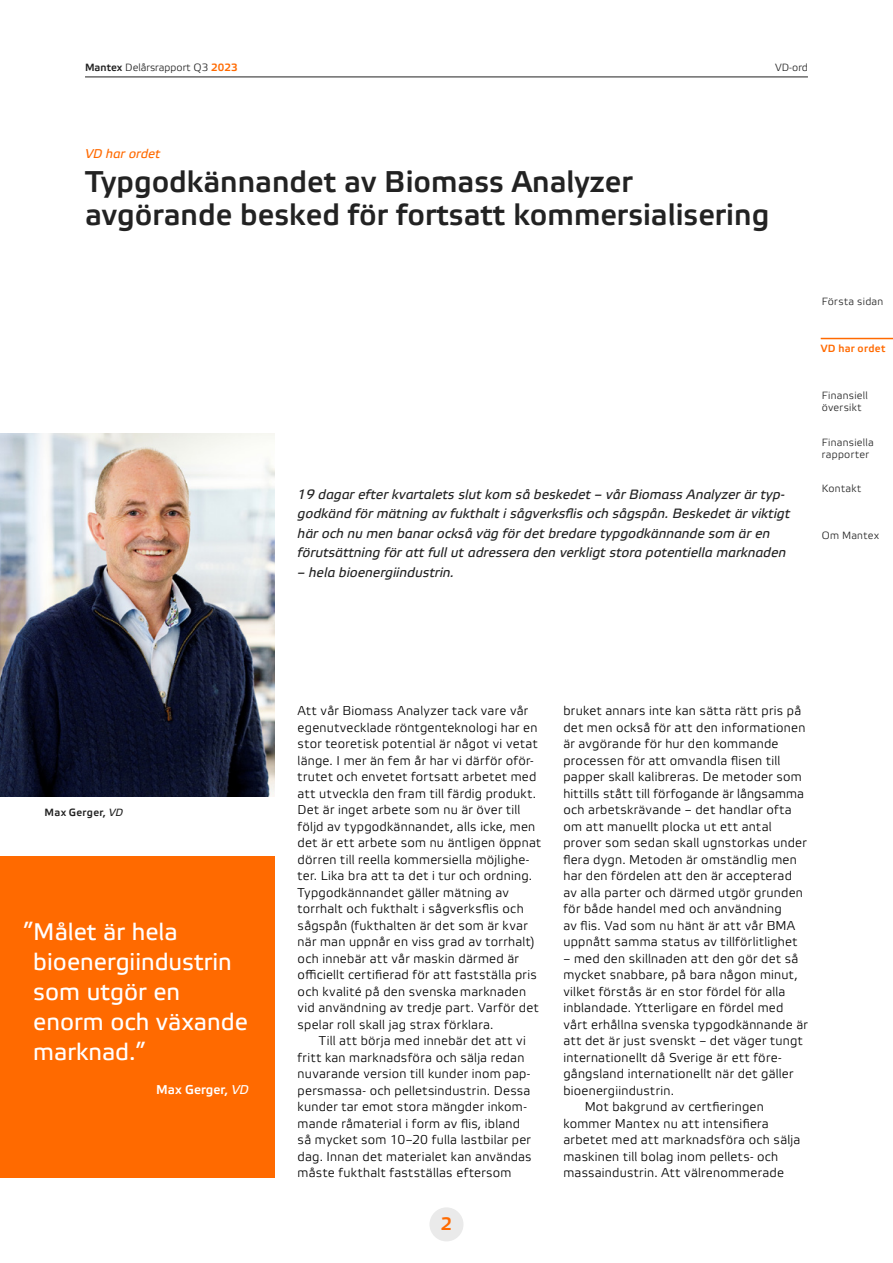
<style>
.page{position:relative;width:893px;height:1263px;background:#fff}
.page>*{position:absolute;margin:0;border:0;box-sizing:border-box;transform-origin:0 0}
.Rubrik{font:30px "Etelka Medium Pro";color:#222}
.t1{font:24px/30px "Etelka Text Pro";color:#fff}
.t2{font:18px "Etelka Medium Pro";color:#ff6a00}
.Ingress_grå{font:italic 13.5px/19.5px "Etelka Text Pro";color:#222}
.Inbröd{font:12.75px/16.5px "Etelka Light Pro";letter-spacing:.02em;color:#000}
.Bröd{font:12.75px/16.5px "Etelka Light Pro";letter-spacing:.02em;color:#000}
.Mellanrubrik_1{font:12.75px "Etelka Medium Pro";color:#fff}
.Mellanrubrik_2{font:italic 12.75px "Etelka Text Pro";color:#ff6a00}
.Sida_klick_light{font:10.5px/12px "Etelka Light Pro";letter-spacing:.025em;color:#222}
.Sida_klick_light-2{font:10.5px "Etelka Light Pro";color:#222}
.Tabell_fet_vänster{font:10.5px "Etelka Medium Pro";letter-spacing:.025em;color:#222}
.Sida_klick_orange{font:10.5px "Etelka Medium Pro";letter-spacing:.025em;color:#ff6a00}
.s1{font-family:"Etelka Medium Pro"}
.s2{font-family:"Etelka Medium Pro";color:#ff6a00}
.s3{font-family:"Etelka Text Pro";font-style:italic}
</style>
<div class="page">
<hr style="left:85px;top:77px;width:723px;height:1px;background:#222">
<div style="left:429px;top:1207px;width:34px;height:34px;background:#eaeaea;border-radius:50%"></div>
<hr style="left:821px;top:338px;width:72px;height:1px;background:#ff6a00">
<img style="left:0;top:434px;width:275px;height:363px">
<div style="left:0;top:856px;width:275px;height:322px;background:#ff6a00"></div>
<p class="Sida_klick_light-2" style="left:85px;top:62px;width:154px"><span class="s1">Mantex</span> Delårsrapport Q3 <span class="s2">2023</span></p>
<p class="Sida_klick_light" style="left:775px;top:62px;width:34px">VD-ord</p>
<p class="Mellanrubrik_2" style="left:85px;top:147px;width:77px">VD har ordet</p>
<p class="Rubrik" style="left:85px;top:166px;width:549px">Typgodkännandet av Biomass Analyzer</p>
<p class="Rubrik" style="left:85px;top:199px;width:686px">avgörande besked för fortsatt kommersialisering</p>
<p class="Ingress_grå" style="left:298px;top:485px;width:494px">19 dagar efter kvartalets slut kom så beskedet – vår Biomass Analyzer är typ&shy;godkänd för mätning av fukthalt i sågverksflis och sågspån. Beskedet är viktigt här och nu men banar också väg för det bredare typgodkännande som är en förutsättning för att full ut adressera den verkligt stora potentiella marknaden</p>
<p class="Ingress_grå" style="left:298px;top:563px;width:158px">– hela bioenergiindustrin.</p>
<p class="Sida_klick_light" style="left:822px;top:296px;width:63px">Första sidan</p>
<p class="Sida_klick_orange" style="left:821px;top:343px;width:66px">VD har ordet</p>
<p class="Sida_klick_light" style="left:822px;top:390px;width:48px">Finansiell översikt</p>
<p class="Sida_klick_light" style="left:822px;top:437px;width:54px">Finansiella rapporter</p>
<p class="Sida_klick_light" style="left:822px;top:483px;width:41px">Kontakt</p>
<p class="Sida_klick_light" style="left:822px;top:530px;width:59px">Om Mantex</p>
<p class="Tabell_fet_vänster" style="left:45px;top:806px;width:80px">Max Gerger, <span class="s3">VD</span></p>
<p class="t1" style="left:33px;top:918px;width:216px;text-indent:-10px">”Målet är hela bioenergiindustrin som utgör en enorm och växande marknad.”</p>
<p class="Mellanrubrik_1" style="left:156px;top:1082px;width:94px">Max Gerger, <span class="s3">VD</span></p>
<p class="Bröd" style="left:298px;top:703px;width:245px">Att vår Biomass Analyzer tack vare vår egenutvecklade röntgenteknologi har en stor teoretisk potential är något vi vetat länge. I mer än fem år har vi därför oför&shy;trutet och envetet fortsatt arbetet med att utveckla den fram till färdig produkt.<br>Det är inget arbete som nu är över till följd av typgodkännandet, alls icke, men det är ett arbete som nu äntligen öppnat dörren till reella kommersiella möjlighe&shy;ter. Lika bra att ta det i tur och ordning.<br>Typgodkännandet gäller mätning av torrhalt och fukthalt i sågverksflis och sågspån (fukthalten är det som är kvar när man uppnår en viss grad av torrhalt) och innebär att vår maskin därmed är officiellt certifierad för att fastställa pris och kvalité på den svenska marknaden vid användning av tredje part. Varför det spelar roll skall jag strax förklara.</p>
<p class="Inbröd" style="left:298px;top:1033px;width:235px;text-indent:21px">Till att börja med innebär det att vi fritt kan marknadsföra och sälja redan nuvarande version till kunder inom pap&shy;persmassa- och pelletsindustrin. Dessa kunder tar emot stora mängder inkom&shy;mande råmaterial i form av flis, ibland så mycket som 10–20 fulla lastbilar per dag. Innan det materialet kan användas måste fukthalt fastställas eftersom</p>
<h3 class="t2" style="left:441px;top:1214px;width:13px">2</h3>
<p class="Inbröd" style="left:563px;top:703px;width:245px">bruket annars inte kan sätta rätt pris på det men också för att den informationen är avgörande för hur den kommande processen för att omvandla flisen till papper skall kalibreras. De metoder som hittills stått till förfogande är långsamma och arbetskrävande – det handlar ofta om att manuellt plocka ut ett antal prover som sedan skall ugnstorkas under flera dygn. Metoden är omständlig men har den fördelen att den är accepterad av alla parter och därmed utgör grunden för både handel med och användning<br>av flis. Vad som nu hänt är att vår BMA uppnått samma status av tillförlitlighet</p>
<p class="Inbröd" style="left:563px;top:951px;width:246px">– med den skillnaden att den gör det så mycket snabbare, på bara någon minut, vilket förstås är en stor fördel för alla inblandade. Ytterligare en fördel med vårt erhållna svenska typgodkännande är att det är just svenskt – det väger tungt internationellt då Sverige är ett före&shy;gångsland internationellt när det gäller bioenergiindustrin.</p>
<p class="Inbröd" style="left:563px;top:1099px;width:238px;text-indent:21px">Mot bakgrund av certfieringen kommer Mantex nu att intensifiera arbetet med att marknadsföra och sälja maskinen till bolag inom pellets- och massaindustrin. Att välrenommerade</p>
</div>
